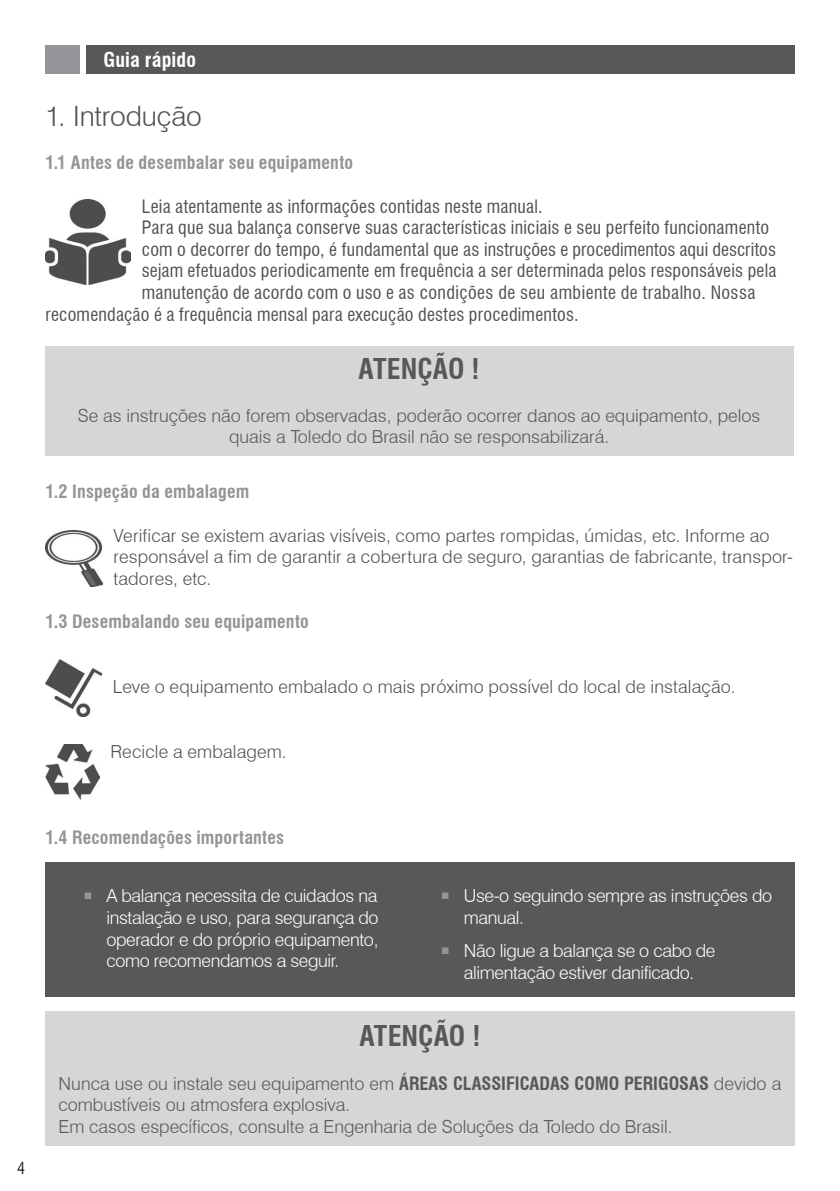
<style>
.page{position:relative;width:840px;height:1191px;background:#fff}
.page>*{position:absolute;margin:0;border:0;box-sizing:border-box;transform-origin:0 0}
.Título{font:700 condensed 28px "Swiss 721 BT";color:#57585a}
.SuperTítulo{font:300 28px "Swiss 721 BT";letter-spacing:-.005em;color:#4f5152}
.t1{font:700 condensed 20px "Swiss 721 BT";letter-spacing:.005em;color:#fff}
.Texto{font:condensed 18px "Swiss 721 BT";letter-spacing:.015em;color:#4f5152}
.Título-2{font:300 18px/21.6px "Swiss 721 BT";color:#57585a;text-align:center}
.Texto-2{font:300 18px/21.6px "Swiss 721 BT";letter-spacing:.01em;color:#4f5152}
.t2{font:300 18px/21.6px "Swiss 721 BT";letter-spacing:-.02em;color:#fff;text-align:justify}
.SubTítulo{font:700 condensed 18px "Swiss 721 BT";letter-spacing:.01em;color:#939598}
.t3{font:condensed 16px "Swiss 721 BT";color:#231f20}
.s1{font-weight:700;font-stretch:condensed}
</style>
<div class="page">
<div style="left:86px;top:45px;width:708px;height:29px;background:#57585a"></div>
<div style="left:45px;top:45px;width:35px;height:29px;background:#939598"></div>
<div style="left:45px;top:346px;width:748px;height:109px;background:#d5d6d8"></div>
<div style="left:45px;top:862px;width:749px;height:134px;background:#57585a"></div>
<div style="left:45px;top:1011px;width:749px;height:134px;background:#d5d6d8"></div>
<img style="left:45px;top:199px;width:85px;height:85px">
<img style="left:45px;top:530px;width:57px;height:57px">
<img style="left:46px;top:659px;width:55px;height:57px">
<img style="left:45px;top:744px;width:54px;height:55px">
<p class="t1" style="left:103px;top:47px;width:94px">Guia rápido</p>
<p class="SuperTítulo" style="left:45px;top:99px;width:158px">1. Introdução</p>
<p class="SubTítulo" style="left:45px;top:152px;width:309px">1.1 Antes de desembalar seu equipamento</p>
<p class="Texto" style="left:142px;top:195px;width:402px">Leia atentamente as informações contidas neste manual.</p>
<p class="Texto" style="left:142px;top:217px;width:628px">Para que sua balança conserve suas características iniciais e seu perfeito funcionamento</p>
<p class="Texto" style="left:142px;top:238px;width:635px">com o decorrer do tempo, é fundamental que as instruções e procedimentos aqui descritos</p>
<p class="Texto" style="left:142px;top:260px;width:635px">sejam efetuados periodicamente em frequência a ser determinada pelos responsáveis pela</p>
<p class="Texto" style="left:142px;top:282px;width:614px">manutenção de acordo com o uso e as condições de seu ambiente de trabalho. Nossa</p>
<p class="Texto" style="left:45px;top:303px;width:534px">recomendação é a frequência mensal para execução destes procedimentos.</p>
<p class="Título" style="left:358px;top:351px;width:122px">ATENÇÃO !</p>
<p class="Título-2" style="left:78px;top:404px;width:683px">Se as instruções não forem observadas, poderão ocorrer danos ao equipamento, pelos quais a Toledo do Brasil não se responsabilizará.</p>
<p class="SubTítulo" style="left:45px;top:481px;width:205px">1.2 Inspeção da embalagem</p>
<p class="Texto-2" style="left:113px;top:524px;width:680px">Verificar se existem avarias visíveis, como partes rompidas, úmidas, etc. Informe ao responsável a fim de garantir a cobertura de seguro, garantias de fabricante, transpor&shy;tadores, etc.</p>
<p class="SubTítulo" style="left:45px;top:611px;width:265px">1.3 Desembalando seu equipamento</p>
<p class="Texto-2" style="left:113px;top:675px;width:623px">Leve o equipamento embalado o mais próximo possível do local de instalação.</p>
<p class="Texto-2" style="left:110px;top:740px;width:177px">Recicle a embalagem.</p>
<p class="t3" style="left:17px;top:1159px;width:9px">4</p>
<p class="SubTítulo" style="left:45px;top:827px;width:240px">1.4 Recomendações importantes</p>
<p class="t2" style="left:106px;top:885px;width:273px;text-indent:-23px"><sup>■</sup> A balança necessita de cuidados na instalação e uso, para segurança do operador e do próprio equipamento, como recomendamos a seguir.</p>
<p class="t2" style="left:463px;top:885px;width:309px;text-indent:-23px"><sup>■</sup> Use-o seguindo sempre as instruções do manual.</p>
<p class="t2" style="left:441px;top:939px;width:275px;text-align:center"><sup>■</sup> Não ligue a balança se o cabo de alimentação estiver danificado.</p>
<p class="Título" style="left:359px;top:1019px;width:122px">ATENÇÃO !</p>
<p class="Título-2" style="left:59px;top:1072px;width:723px;text-align:left">Nunca use ou instale seu equipamento em <span class="s1">ÁREAS CLASSIFICADAS COMO PERIGOSAS</span> devido a combustíveis ou atmosfera explosiva.</p>
<p class="Título-2" style="left:59px;top:1115px;width:615px">Em casos específicos, consulte a Engenharia de Soluções da Toledo do Brasil.</p>
</div>
